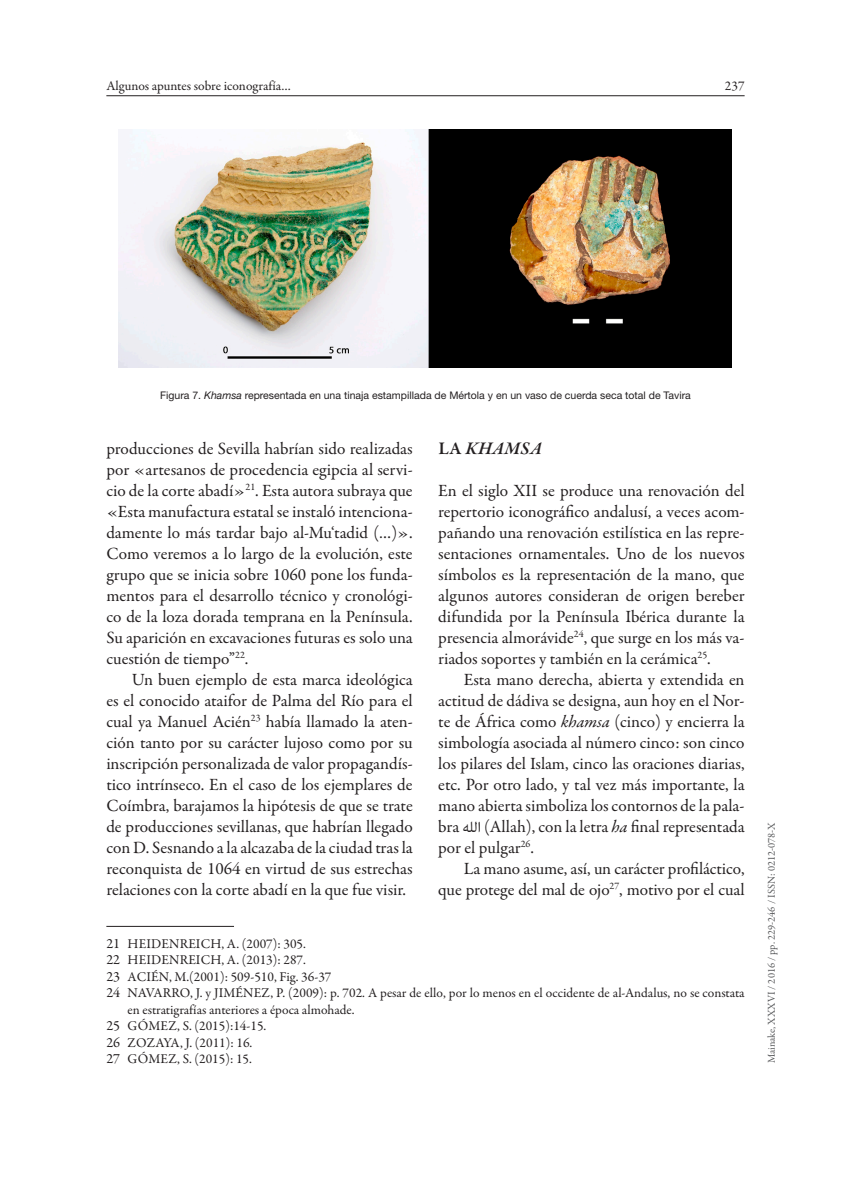
<style>
.page{position:relative;width:851px;height:1191px;background:#fff}
.page>*{position:absolute;margin:0;border:0;box-sizing:border-box;transform-origin:0 0}
.t1{font:italic 600 18px "Garamond Premr Pro";letter-spacing:.02em;color:#231f20}
.t2{font:17.25px/21px "Garamond Premr Pro";letter-spacing:-.005em;color:#231f20;text-align:justify}
.t3{font:13.5px "Garamond Premr Pro";color:#231f20}
.t4{font:10.5px "Helvetica Neue LT Std";color:#231f20}
.t5{font:10.5px "Garamond Premr Pro";color:#57585a}
.s1{font-family:"Helvetica Neue";font-style:italic}
.s2{font-style:normal}
.s3{font-style:italic}
.s4{font-family:"Adobe Arabic";font-size:21px}
.s5{font-size:14.25px}
</style>
<div class="page">
<hr style="left:106px;top:95px;width:638px;height:1px;background:#231f20">
<hr style="left:106px;top:926px;width:128px;height:1px;background:#231f20">
<img style="left:118px;top:130px;width:613px;height:237px">
<p class="t3" style="left:106px;top:78px;width:186px">Algunos apuntes sobre iconografía…</p>
<p class="t3" style="left:724px;top:78px;width:21px">237</p>
<p class="t4" style="left:160px;top:389px;width:532px">Figura 7. <span class="s1">Khamsa</span> representada en una tinaja estampillada de Mértola y en un vaso de cuerda seca total de Tavira</p>
<p class="t2" style="left:106px;top:438px;width:308px">producciones de Sevilla habrían sido realizadas por «artesanos de procedencia egipcia al servi&shy;cio de la corte abadí»<sup>21</sup>. Esta autora subraya que «Esta manufactura estatal se instaló intenciona&shy;damente lo más tardar bajo al-Mu‘tadid (…)».<br>Como veremos a lo largo de la evolución, este grupo que se inicia sobre 1060 pone los funda&shy;mentos para el desarrollo técnico y cronológi&shy;co de la loza dorada temprana en la Península.<br>Su aparición en excavaciones futuras es solo una cuestión de tiempo”<sup>22</sup>.</p>
<p class="t2" style="left:106px;top:669px;width:308px;text-indent:26px">Un buen ejemplo de esta marca ideológica es el conocido ataifor de Palma del Río para el cual ya Manuel Acién<sup>23</sup> había llamado la aten&shy;ción tanto por su carácter lujoso como por su inscripción personalizada de valor propagandís&shy;tico intrínseco. En el caso de los ejemplares de Coímbra, barajamos la hipótesis de que se trate de producciones sevillanas, que habrían llegado con D. Sesnando a la alcazaba de la ciudad tras la reconquista de 1064 en virtud de sus estrechas relaciones con la corte abadí en la que fue visir.</p>
<p class="t1" style="left:438px;top:437px;width:105px"><span class="s2">LA</span> KHAMSA</p>
<p class="t2" style="left:438px;top:480px;width:308px">En el siglo XII se produce una renovación del repertorio iconográfico andalusí, a veces acom&shy;pañando una renovación estilística en las repre&shy;sentaciones ornamentales. Uno de los nuevos símbolos es la representación de la mano, que algunos autores consideran de origen bereber difundida por la Península Ibérica durante la presencia almorávide<sup>24</sup>, que surge en los más va&shy;riados soportes y también en la cerámica<sup>25</sup>.</p>
<p class="t2" style="left:438px;top:669px;width:308px;text-indent:26px">Esta mano derecha, abierta y extendida en actitud de dádiva se designa, aun hoy en el Nor&shy;te de África como <span class="s3">khamsa</span> (cinco) y encierra la simbología asociada al número cinco: son cinco los pilares del Islam, cinco las oraciones diarias, etc. Por otro lado, y tal vez más importante, la mano abierta simboliza los contornos de la pala&shy;bra <span class="s4">الله</span> )Allah), con la letra <span class="s3">ha</span> final representada por el pulgar<sup>26</sup>.</p>
<p class="t2" style="left:438px;top:858px;width:308px;text-align:right">La mano asume, así, un carácter profiláctico, que protege del mal de ojo<sup>27</sup>, motivo por el cual</p>
<p class="t3" style="left:106px;top:935px;width:201px"><span class="s5">21</span> HEIDENREICH, A. (2007): 305.</p>
<p class="t3" style="left:106px;top:952px;width:201px"><span class="s5">22</span> HEIDENREICH, A. (2013): 287.</p>
<p class="t3" style="left:106px;top:968px;width:226px"><span class="s5">23</span> ACIÉN, M.(2001): 509-510, Fig. 36-37</p>
<p class="t3" style="left:106px;top:985px;width:639px"><span class="s5">24</span> NAVARRO, J. y JIMÉNEZ, P. (2009): p. 702. A pesar de ello, por lo menos en el occidente de al-Andalus, no se constata</p>
<p class="t3" style="left:128px;top:1001px;width:228px">en estratigrafías anteriores a época almohade.</p>
<p class="t3" style="left:106px;top:1018px;width:161px"><span class="s5">25</span> GÓMEZ, S. (2015):14-15.</p>
<p class="t3" style="left:106px;top:1034px;width:147px"><span class="s5">26</span> ZOZAYA, J. (2011): 16.</p>
<p class="t3" style="left:106px;top:1051px;width:147px"><span class="s5">27</span> GÓMEZ, S. (2015): 15.</p>
<p class="t5" style="left:765px;top:1063px;width:242px;rotate:-90deg">Mainake, XXXVI / 2016 / pp. 229-246 / ISSN: 0212-078-X</p>
</div>
